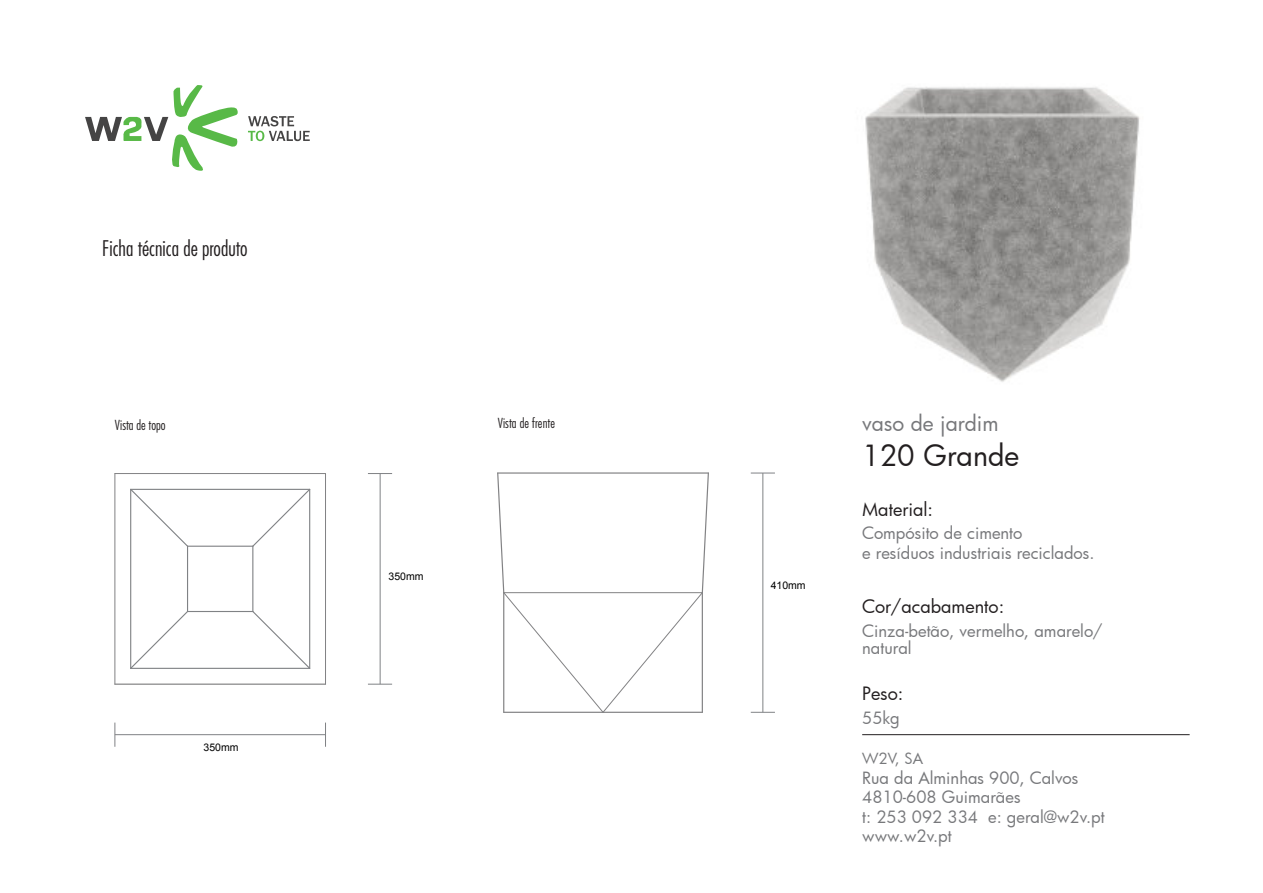
<style>
.page{position:relative;width:1263px;height:893px;background:#fff}
.page>*{position:absolute;margin:0;border:0;box-sizing:border-box;transform-origin:0 0}
.t1{font:28.5px "Futura";color:#231f20}
.t2{font:300 condensed 21px "Futura Std";color:#231f20}
.t3{font:21px "Futura";color:#77787b}
.t4{font:18px "Futura";color:#231f20}
.t5{font:16.5px/19.5px "Futura";color:#77787b}
.t6{font:15px "Futura";color:#77787b}
.t7{font:300 condensed 13.5px "Futura Std";letter-spacing:.005em;color:#231f20}
</style>
<div class="page">
<img style="left:865px;top:87px;width:275px;height:295px">
<hr style="left:862px;top:734px;width:327px;height:1px;background:#231f20">
<svg style="left:85px;top:85px;width:153px;height:86px"></svg>
<svg style="left:248px;top:116px;width:62px;height:25px"></svg>
<svg style="left:497px;top:472px;width:212px;height:241px"></svg>
<hr style="left:763px;top:473px;width:1px;height:239px;background:#808285">
<svg style="left:751px;top:712px;width:24px;height:1px"></svg>
<svg style="left:751px;top:473px;width:24px;height:1px"></svg>
<svg style="left:115px;top:723px;width:1px;height:24px"></svg>
<svg style="left:325px;top:723px;width:1px;height:24px"></svg>
<svg style="left:368px;top:684px;width:24px;height:1px"></svg>
<svg style="left:368px;top:473px;width:24px;height:1px"></svg>
<hr style="left:115px;top:734px;width:210px;height:1px;background:#808285">
<hr style="left:380px;top:474px;width:1px;height:210px;background:#808285">
<svg style="left:114px;top:473px;width:212px;height:212px"></svg>
<hr style="left:188px;top:546px;width:65px;height:1px;background:#808285">
<hr style="left:131px;top:489px;width:179px;height:1px;background:#808285">
<p class="t2" style="left:102px;top:239px;width:147px">Ficha técnica de produto</p>
<p class="t7" style="left:115px;top:419px;width:52px">Vista de topo</p>
<p class="t7" style="left:498px;top:417px;width:59px">Vista de frente</p>
<p class="t3" style="left:862px;top:415px;width:138px">vaso de jardim</p>
<h1 class="t1" style="left:862px;top:444px;width:159px">120 Grande</h1>
<p class="t4" style="left:862px;top:502px;width:72px">Material:</p>
<p class="t5" style="left:862px;top:525px;width:234px">Compósito de cimento<br>e resíduos industriais reciclados.</p>
<p class="t4" style="left:862px;top:600px;width:144px">Cor/acabamento:</p>
<p class="t5" style="left:862px;top:625px;width:242px;line-height:16.5px">Cinza-betão, vermelho, amarelo/ natural</p>
<p class="t4" style="left:862px;top:687px;width:43px">Peso:</p>
<p class="t5" style="left:862px;top:710px;width:39px">55kg</p>
<p class="t6" style="left:862px;top:753px;width:63px">W2V, SA</p>
<p class="t5" style="left:862px;top:770px;width:244px">Rua da Alminhas 900, Calvos<br>4810-608 Guimarães<br>t: 253 092 334 e: geral@w2v.pt www.w2v.pt</p>
</div>
